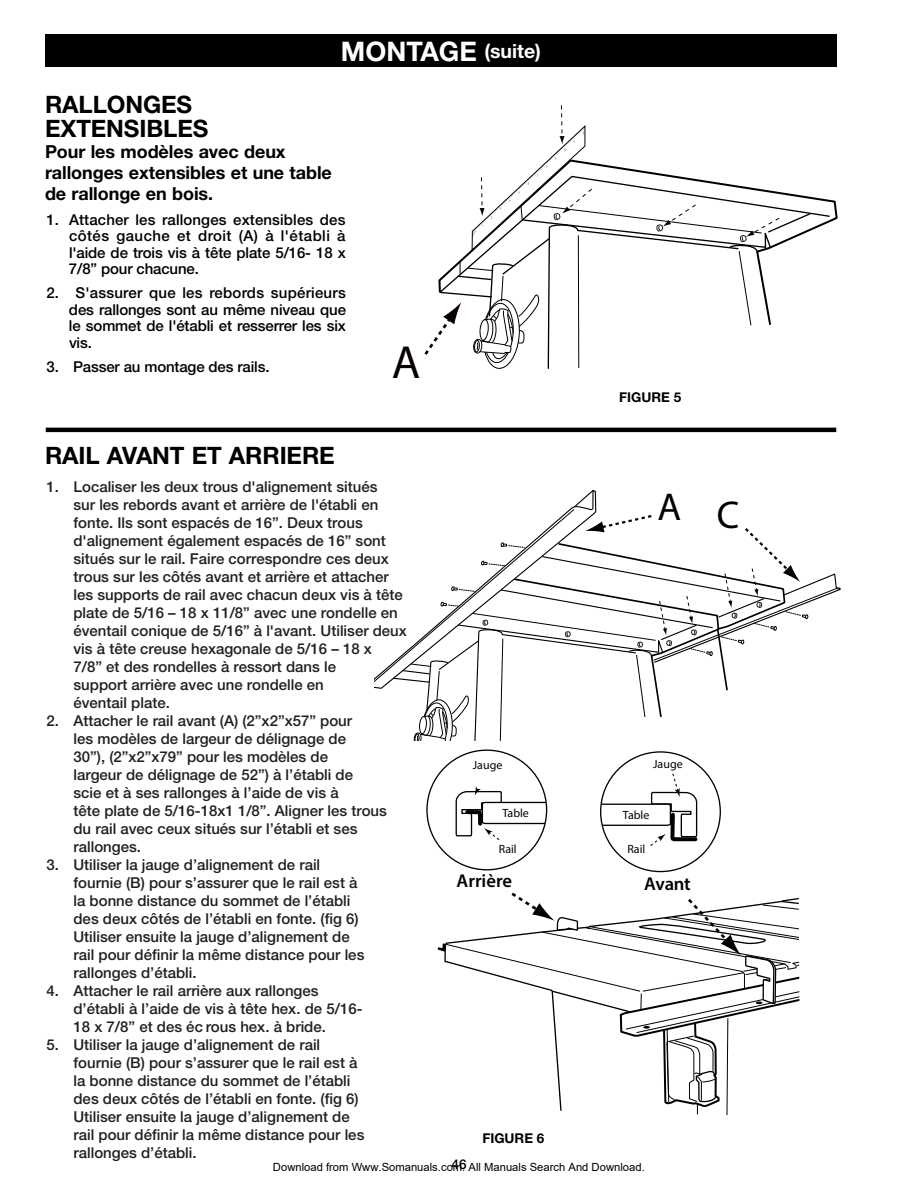
<style>
.page{position:relative;width:918px;height:1188px;background:#fff}
.page>*{position:absolute;margin:0;border:0;box-sizing:border-box;transform-origin:0 0}
.t1{font:900 46.65px "Myriad Pro";color:#070000}
.t2{font:900 38.85px "Myriad Pro";color:#070000}
.t3{font:700 27px "Helvetica Neue";color:#fff}
.t4{font:700 24px/24px "Helvetica Neue";letter-spacing:-.005em;color:#000}
.t5{font:600 18.6px "Myriad Pro";color:#070000}
.t6{font:700 18px/21px "Helvetica Neue";letter-spacing:-.005em;color:#000}
.t7{font:500 15px/18px "Helvetica Neue";color:#231f20}
.t8{font:500 15px/16.5px "Helvetica Neue";letter-spacing:-.01em;color:#000;text-align:justify}
.t9{font:700 13.5px "Helvetica Neue";color:#000}
.t10{font:500 13.5px "Helvetica Neue";color:#000}
.t11{font:12px "Myriad Pro";color:#070000}
.t12{font:11.25px "Arial";color:#000}
.s1{font-size:19.5px}
</style>
<div class="page">
<hr style="left:46px;top:428px;width:790px;height:4px;background:#000">
<div style="left:45px;top:35px;width:792px;height:32px;background:#000"></div>
<svg style="left:375px;top:490px;width:466px;height:250px"></svg>
<svg style="left:436px;top:749px;width:364px;height:367px"></svg>
<svg style="left:424px;top:105px;width:388px;height:264px"></svg>
<h3 class="t3" style="left:341px;top:34px;width:202px">MONTAGE <span class="s1">(suite)</span></h3>
<h3 class="t4" style="left:45px;top:92px;width:165px">RALLONGES<br>EXTENSIBLES</h3>
<p class="t6" style="left:45px;top:141px;width:288px">Pour les modèles avec deux rallonges extensibles et une table de rallonge en bois.</p>
<p class="t8" style="left:69px;top:211px;width:278px;text-indent:-22px">1. Attacher les rallonges extensibles des côtés gauche et droit (A) à l'établi à l'aide de trois vis à tête plate 5/16- 18 x 7/8” pour chacune.</p>
<p class="t8" style="left:69px;top:284px;width:279px;text-indent:-22px">2. S'assurer que les rebords supérieurs des rallonges sont au même niveau que le sommet de l'établi et resserrer les six vis.</p>
<p class="t8" style="left:47px;top:358px;width:225px">3. Passer au montage des rails.</p>
<h3 class="t4" style="left:45px;top:443px;width:291px">RAIL AVANT ET ARRIERE</h3>
<h1 class="t1" style="left:392px;top:333px;width:30px">A</h1>
<p class="t9" style="left:619px;top:388px;width:63px">FIGURE 5</p>
<p class="t7" style="left:74px;top:478px;width:335px;text-indent:-27px">1. Localiser les deux trous d'alignement situés<br>sur les rebords avant et arrière de l'établi en fonte. Ils sont espacés de 16”. Deux trous d'alignement également espacés de 16” sont situés sur le rail. Faire correspondre ces deux trous sur les côtés avant et arrière et attacher les supports de rail avec chacun deux vis à tête plate de 5/16 – 18 x 11/8” avec une rondelle en éventail conique de 5/16” à l'avant. Utiliser deux vis à tête creuse hexagonale de 5/16 – 18 x<br>7/8” et des rondelles à ressort dans le<br>support arrière avec une rondelle en<br>éventail plate.</p>
<p class="t7" style="left:74px;top:712px;width:315px;text-indent:-27px">2. Attacher le rail avant (A) (2”x2”x57” pour<br>les modèles de largeur de délignage de<br>30”), (2”x2”x79” pour les modèles de<br>largeur de délignage de 52”) à l’établi de<br>scie et à ses rallonges à l’aide de vis à<br>tête plate de 5/16-18x1 1/8”. Aligner les trous du rail avec ceux situés sur l’établi et ses rallonges.</p>
<p class="t7" style="left:74px;top:856px;width:292px;text-indent:-27px">3. Utiliser la jauge d’alignement de rail fournie (B) pour s’assurer que le rail est à la bonne distance du sommet de l’établi des deux côtés de l’établi en fonte. (fig 6)<br>Utiliser ensuite la jauge d’alignement de rail pour définir la même distance pour les rallonges d’établi.</p>
<p class="t7" style="left:74px;top:982px;width:291px;text-indent:-27px">4. Attacher le rail arrière aux rallonges d’établi à l’aide de vis à tête hex. de 5/16-<br>18 x 7/8” et des éc rous hex. à bride.</p>
<p class="t7" style="left:74px;top:1036px;width:292px;text-indent:-27px">5. Utiliser la jauge d’alignement de rail fournie (B) pour s’assurer que le rail est à la bonne distance du sommet de l’établi des deux côtés de l’établi en fonte. (fig 6)<br>Utiliser ensuite la jauge d’alignement de rail pour définir la même distance pour les rallonges d’établi.</p>
<p class="t12" style="left:273px;top:1160px;width:373px">Download from Www.Somanuals.com. All Manuals Search And Download.</p>
<h2 class="t2" style="left:657px;top:487px;width:84px">A C</h2>
<p class="t11" style="left:653px;top:756px;width:31px">Jauge</p>
<p class="t11" style="left:473px;top:757px;width:31px">Jauge</p>
<p class="t11" style="left:502px;top:806px;width:28px">Table</p>
<p class="t11" style="left:623px;top:807px;width:28px">Table</p>
<p class="t11" style="left:499px;top:841px;width:19px">Rail</p>
<p class="t11" style="left:627px;top:842px;width:19px">Rail</p>
<p class="t5" style="left:457px;top:869px;width:57px">Arrière</p>
<p class="t5" style="left:644px;top:872px;width:48px">Avant</p>
<p class="t9" style="left:482px;top:1130px;width:63px">FIGURE 6</p>
<p class="t10" style="left:451px;top:1157px;width:17px">46</p>
</div>
